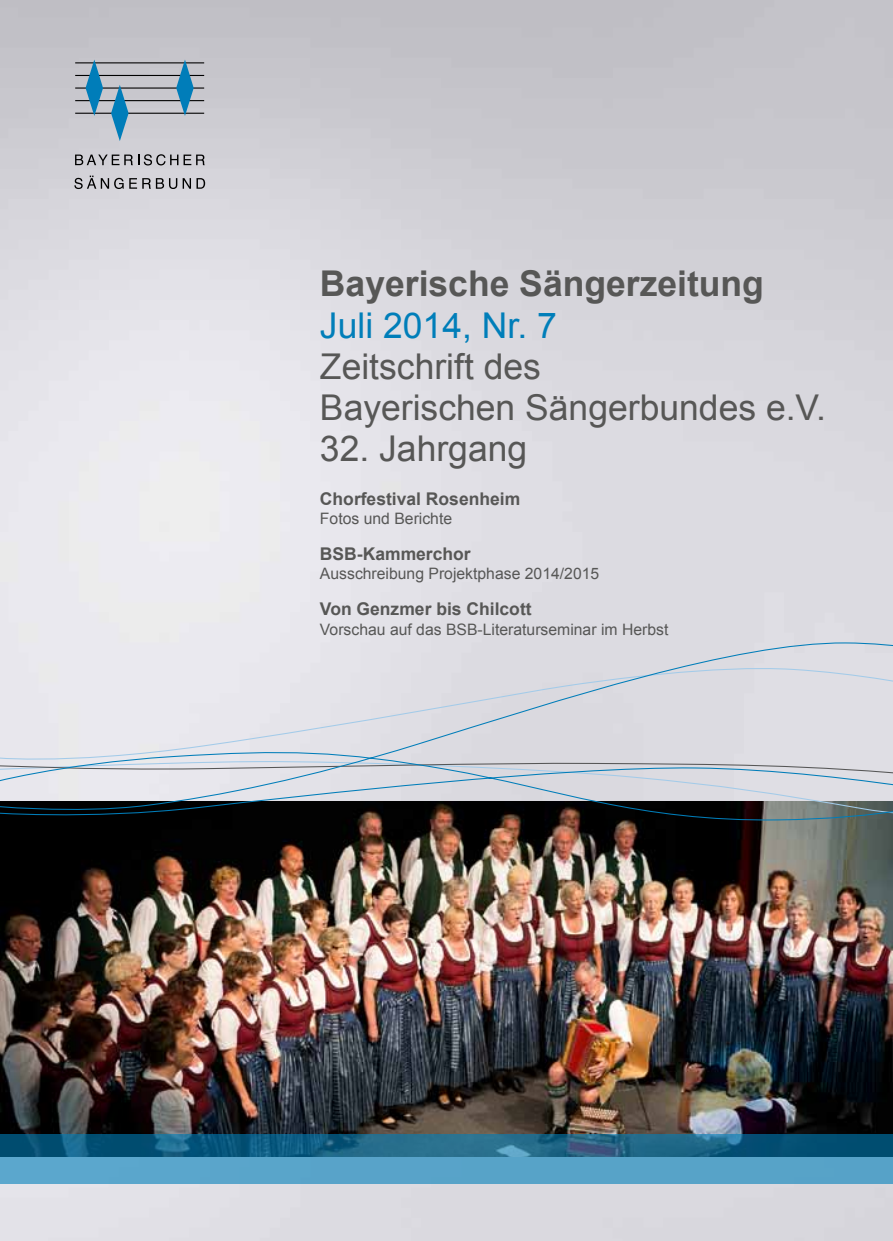
<style>
.page{position:relative;width:893px;height:1241px;background:#fff}
.page>*{position:absolute;margin:0;border:0;box-sizing:border-box;transform-origin:0 0}
.t1{font:35.52px/41.1px "Arial";color:#575756}
.t2{font:700 35.52px "Arial";color:#575756}
.t3{font:35.52px "Arial";color:#007eb9}
.t4{font:700 17.5px "Arial";color:#575756}
.t5{font:15.75px "Arial";color:#575756}
</style>
<div class="page">
<img style="left:0;top:0;width:893px;height:1240px">
<svg style="left:75px;top:154px;width:103px;height:11px"></svg>
<svg style="left:184px;top:154px;width:21px;height:11px"></svg>
<svg style="left:74px;top:175px;width:103px;height:14px"></svg>
<svg style="left:183px;top:178px;width:22px;height:11px"></svg>
<hr style="left:75px;top:75px;width:129px;height:1px;background:#000">
<hr style="left:75px;top:87px;width:129px;height:2px;background:#000">
<hr style="left:75px;top:100px;width:129px;height:1px;background:#000">
<hr style="left:75px;top:113px;width:129px;height:1px;background:#000">
<hr style="left:75px;top:62px;width:129px;height:1px;background:#000">
<svg style="left:111px;top:85px;width:18px;height:56px"></svg>
<svg style="left:176px;top:60px;width:18px;height:56px"></svg>
<svg style="left:86px;top:60px;width:17px;height:56px"></svg>
<img style="left:0;top:820px;width:893px;height:314px">
<svg style="left:0;top:1134px;width:893px;height:49px;background:#3883a7"></svg>
<svg style="left:0;top:642px;width:893px;height:178px;background:#c7c8cf"></svg>
<h1 class="t2" style="left:320px;top:260px;width:445px">Bayerische Sängerzeitung</h1>
<h1 class="t3" style="left:320px;top:302px;width:238px">Juli 2014, Nr. 7</h1>
<h1 class="t1" style="left:320px;top:346px;width:507px">Zeitschrift des<br>Bayerischen Sängerbundes e.V.</h1>
<h1 class="t1" style="left:320px;top:428px;width:209px">32. Jahrgang</h1>
<p class="t4" style="left:320px;top:487px;width:202px">Chorfestival Rosenheim</p>
<p class="t5" style="left:320px;top:508px;width:134px">Fotos und Berichte</p>
<p class="t4" style="left:320px;top:542px;width:152px">BSB-Kammerchor</p>
<p class="t5" style="left:320px;top:563px;width:281px">Ausschreibung Projektphase 2014/2015</p>
<p class="t4" style="left:320px;top:597px;width:213px">Von Genzmer bis Chilcott</p>
<p class="t5" style="left:320px;top:618px;width:350px">Vorschau auf das BSB-Literaturseminar im Herbst</p>
</div>
